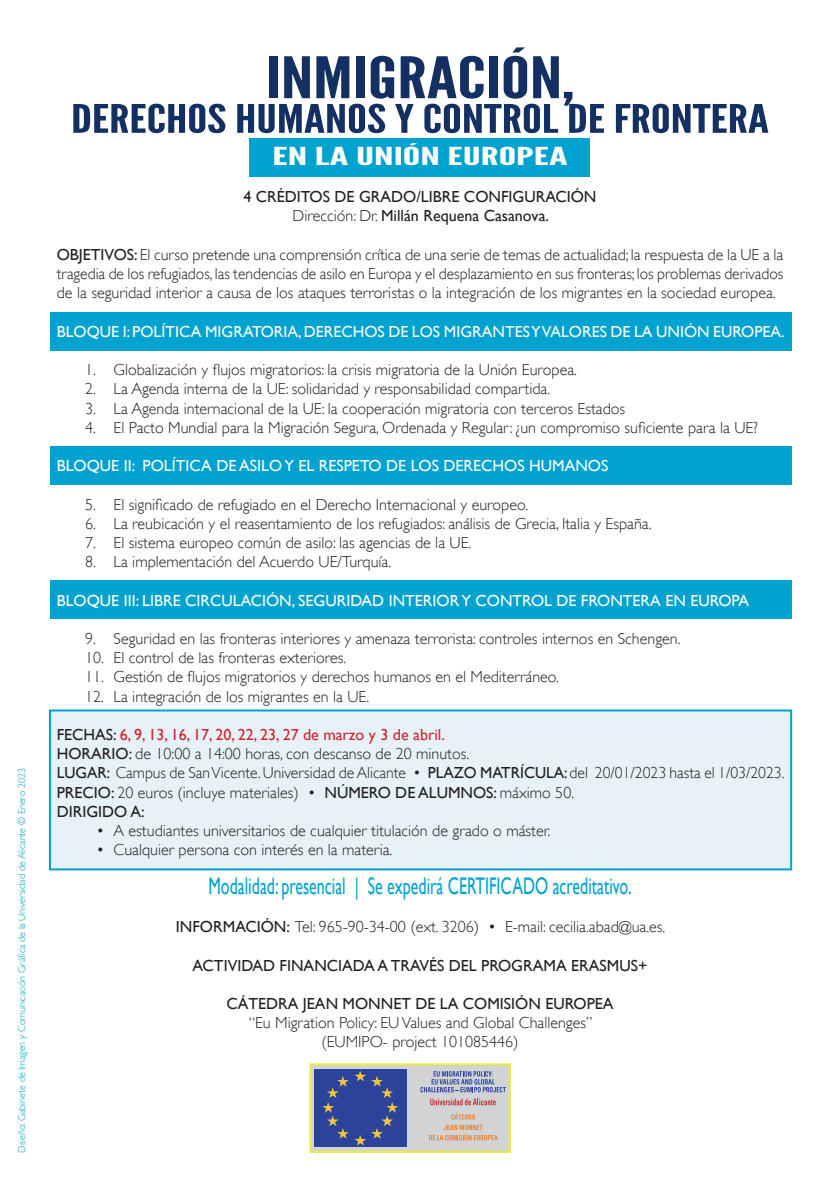
<style>
.page{position:relative;width:840px;height:1191px;background:#fff}
.page>*{position:absolute;margin:0;border:0;box-sizing:border-box;transform-origin:0 0}
.t1{font:57px "League Gothic";color:#142f61;scale:1.43 1}
.t2{font:39.2px "League Gothic";color:#142f61;scale:1.43 1}
.t3{font:24.8px "League Gothic";color:#fff;scale:2 1}
.t4{font:24px "Gill Sans";color:#00a2cf;scale:.67 1}
.t5{font:300 16px/19.2px "Gill Sans";color:#231f20;text-align:justify}
.t6{font:16px "Gill Sans";color:#fff}
.t7{font:16px "Gill Sans";color:#231f20}
.t8{font:16px "Gill Sans";color:#d1232a}
.t9{font:300 10px "Gill Sans";color:#00a2cf}
.s1{font-weight:300}
.s2{font-weight:400}
.s3{color:#231f20}
</style>
<div class="page">
<div style="left:249px;top:138px;width:341px;height:38px;background:#00a2cf"></div>
<div style="left:50px;top:312px;width:740px;height:39px;background:#00a2cf"></div>
<div style="left:50px;top:446px;width:740px;height:39px;background:#00a2cf"></div>
<div style="left:50px;top:580px;width:740px;height:39px;background:#00a2cf"></div>
<div style="left:49px;top:709px;width:742px;height:161px;background:#e7f2f8;border:2px solid #00a2cf"></div>
<div style="left:309px;top:1063px;width:201px;height:89px;background:#d1d3d4"></div>
<div style="left:309px;top:1063px;width:201px;height:89px;border:2px solid #efeb41"></div>
<div style="left:313px;top:1069px;width:93px;height:78px;background:#2b439b"></div>
<svg style="left:322px;top:1076px;width:26px;height:62px"></svg>
<svg style="left:354px;top:1071px;width:44px;height:74px"></svg>
<svg style="left:430px;top:1098px;width:65px;height:7px"></svg>
<svg style="left:420px;top:1071px;width:85px;height:21px"></svg>
<svg style="left:428px;top:1112px;width:69px;height:28px"></svg>
<p class="t9" style="left:16px;top:1152px;width:386px;rotate:-90deg">Diseño: Gabinete de Imagen y Comunicación Gráfica de la Universidad de Alicante © Enero 2023</p>
<p class="t1" style="left:265px;top:44px;width:217px">INMIGRACIÓN,</p>
<p class="t2" style="left:71px;top:95px;width:489px">DERECHOS HUMANOS Y CONTROL DE FRONTERA</p>
<p class="t3" style="left:272px;top:141px;width:149px">EN LA UNIÓN EUROPEA</p>
<p class="t7" style="left:243px;top:187px;width:354px">4 CRÉDITOS DE GRADO/LIBRE CONFIGURACIÓN</p>
<p class="t7" style="left:292px;top:207px;width:258px"><span class="s1">Dirección: Dr.</span> Millán Requena Casanova.</p>
<p class="t5" style="left:57px;top:245px;width:727px"><span class="s2">OBJETIVOS:</span> El curso pretende una comprensión crítica de una serie de temas de actualidad; la respuesta de la UE a la tragedia de los refugiados, las tendencias de asilo en Europa y el desplazamiento en sus fronteras; los problemas derivados de la seguridad interior a causa de los ataques terroristas o la integración de los migrantes en la sociedad europea.</p>
<p class="t6" style="left:57px;top:322px;width:729px">BLOQUE I: POLÍTICA MIGRATORIA, DERECHOS DE LOS MIGRANTES Y VALORES DE LA UNIÓN EUROPEA.</p>
<p class="t5" style="left:85px;top:360px;width:493px">1. Globalización y flujos migratorios: la crisis migratoria de la Unión Europea.</p>
<p class="t5" style="left:85px;top:379px;width:466px">2. La Agenda interna de la UE: solidaridad y responsabilidad compartida.</p>
<p class="t5" style="left:85px;top:398px;width:541px">3. La Agenda internacional de la UE: la cooperación migratoria con terceros Estados</p>
<p class="t5" style="left:85px;top:418px;width:673px">4. El Pacto Mundial para la Migración Segura, Ordenada y Regular: ¿un compromiso suficiente para la UE?</p>
<p class="t6" style="left:57px;top:456px;width:553px">BLOQUE II: POLÍTICA DE ASILO Y EL RESPETO DE LOS DERECHOS HUMANOS</p>
<p class="t5" style="left:85px;top:494px;width:444px">5. El significado de refugiado en el Derecho Internacional y europeo.</p>
<p class="t5" style="left:85px;top:514px;width:567px">6. La reubicación y el reasentamiento de los refugiados: análisis de Grecia, Italia y España.</p>
<p class="t5" style="left:85px;top:533px;width:387px">7. El sistema europeo común de asilo: las agencias de la UE.</p>
<p class="t5" style="left:85px;top:552px;width:307px">8. La implementación del Acuerdo UE/Turquía.</p>
<p class="t6" style="left:57px;top:591px;width:693px">BLOQUE III: LIBRE CIRCULACIÓN, SEGURIDAD INTERIOR Y CONTROL DE FRONTERA EN EUROPA</p>
<p class="t5" style="left:85px;top:629px;width:596px">9. Seguridad en las fronteras interiores y amenaza terrorista: controles internos en Schengen.</p>
<p class="t5" style="left:85px;top:648px;width:262px">10. El control de las fronteras exteriores.</p>
<p class="t5" style="left:85px;top:667px;width:475px">11. Gestión de flujos migratorios y derechos humanos en el Mediterráneo.</p>
<p class="t5" style="left:85px;top:686px;width:285px">12. La integración de los migrantes en la UE.</p>
<p class="t8" style="left:57px;top:725px;width:389px"><span class="s3">FECHAS:</span> 6, 9, 13, 16, 17, 20, 22, 23, 27 de marzo y 3 de abril.</p>
<p class="t5" style="left:57px;top:744px;width:413px"><span class="s2">HORARIO:</span> de 10:00 a 14:00 horas, con descanso de 20 minutos.</p>
<p class="t5" style="left:57px;top:763px;width:728px"><span class="s2">LUGAR:</span> Campus de San Vicente. Universidad de Alicante • <span class="s2">PLAZO MATRÍCULA:</span> del 20/01/2023 hasta el 1/03/2023.</p>
<p class="t5" style="left:57px;top:782px;width:518px"><span class="s2">PRECIO:</span> 20 euros (incluye materiales) • <span class="s2">NÚMERO DE ALUMNOS:</span> máximo 50.</p>
<p class="t7" style="left:57px;top:802px;width:89px">DIRIGIDO A:</p>
<p class="t5" style="left:96px;top:821px;width:455px">• A estudiantes universitarios de cualquier titulación de grado o máster.</p>
<p class="t5" style="left:96px;top:840px;width:297px">• Cualquier persona con interés en la materia.</p>
<p class="t4" style="left:208px;top:871px;width:632px">Modalidad: presencial | Se expedirá CERTIFICADO acreditativo.</p>
<p class="t5" style="left:176px;top:917px;width:490px"><span class="s2">INFORMACIÓN:</span> Tel: 965-90-34-00 (ext. 3206) • E-mail: cecilia.abad@ua.es.</p>
<p class="t7" style="left:192px;top:955px;width:456px">ACTIVIDAD FINANCIADA A TRAVÉS DEL PROGRAMA ERASMUS+</p>
<p class="t7" style="left:226px;top:994px;width:388px">CÁTEDRA JEAN MONNET DE LA COMISIÓN EUROPEA</p>
<p class="t5" style="left:249px;top:1013px;width:345px">“Eu Migration Policy: EUValues and Global Challenges”</p>
<p class="t5" style="left:321px;top:1032px;width:199px">(EUMIPO- project 101085446)</p>
</div>
